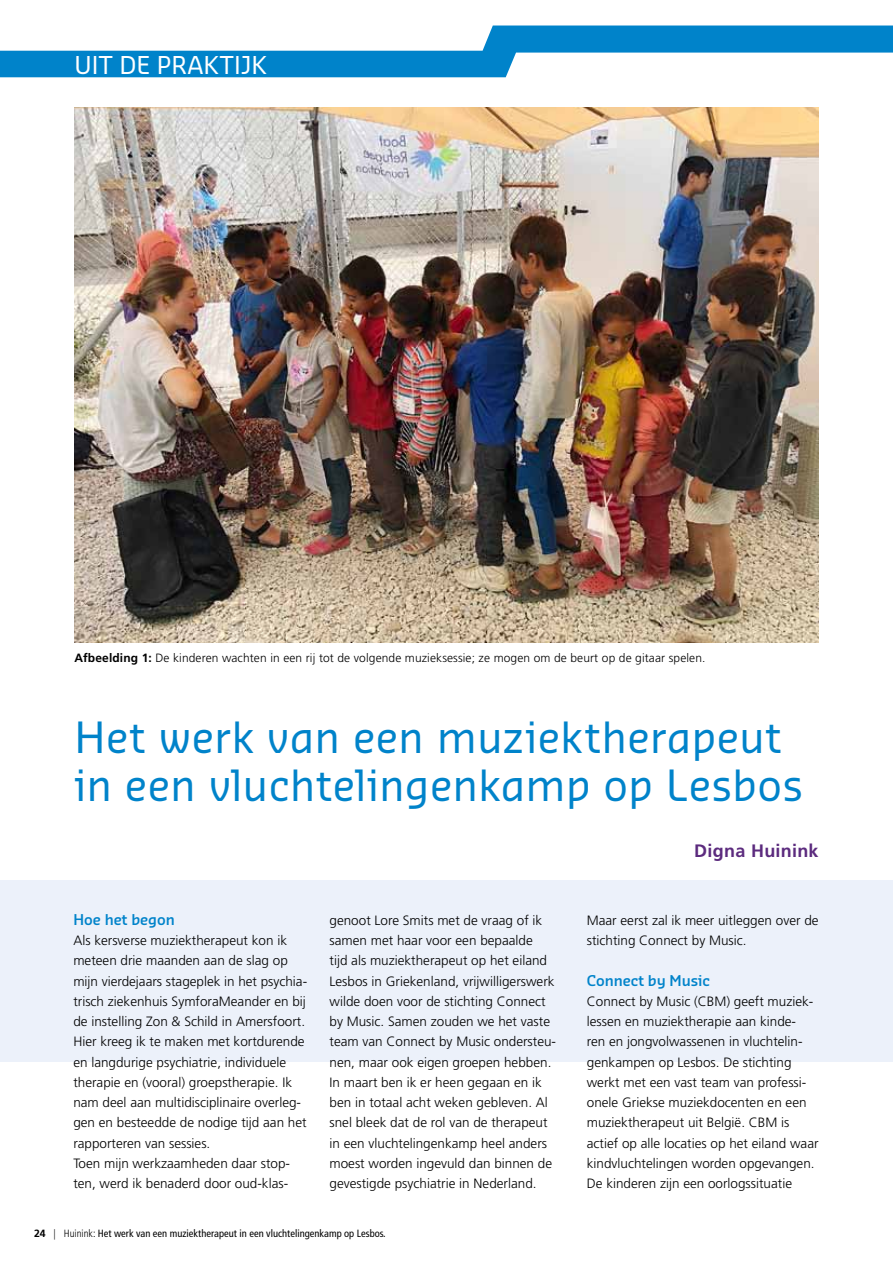
<style>
.page{position:relative;width:893px;height:1263px;background:#fff}
.page>*{position:absolute;margin:0;border:0;box-sizing:border-box;transform-origin:0 0}
.t1{font:42px/48px "Sansa Pro";letter-spacing:.005em;color:#0083ca}
.t2{font:24px "Sansa Pro";color:#fff}
.t3{font:700 18px "Frutiger LT Std";letter-spacing:.015em;color:#5c2b7e}
.t4{font:600 14.25px "Sansa Pro";color:#0083ca}
.t5{font:300 13.5px/20.2px "Frutiger LT Std";color:#000}
.t6{font:300 12px "Frutiger LT Std";letter-spacing:.01em;color:#000}
.t7{font:condensed 10.5px "Frutiger LT Std";color:#000}
.s1{font-weight:700}
.s2{font-weight:700;font-stretch:normal}
.s3{font-weight:300}
</style>
<div class="page">
<div style="left:0;top:879px;width:893px;height:182px;background:#ecf1fa"></div>
<img style="left:74px;top:107px;width:745px;height:536px">
<svg style="left:0;top:26px;width:893px;height:51px;fill:#0083ca"></svg>
<h2 class="t2" style="left:74px;top:48px;width:194px">UIT DE PRAKTIJK</h2>
<p class="t6" style="left:74px;top:651px;width:633px"><span class="s1">Afbeelding 1:</span> De kinderen wachten in een rij tot de volgende muzieksessie; ze mogen om de beurt op de gitaar spelen.</p>
<h1 class="t1" style="left:74px;top:713px;width:730px">Het werk van een muziektherapeut in een vluchtelingenkamp op Lesbos</h1>
<h3 class="t3" style="left:694px;top:840px;width:126px">Digna Huinink</h3>
<p class="t4" style="left:73px;top:910px;width:103px">Hoe het begon</p>
<p class="t5" style="left:73px;top:930px;width:235px">Als kersverse muziektherapeut kon ik meteen drie maanden aan de slag op mijn vierdejaars stageplek in het psychia&shy;trisch ziekenhuis SymforaMeander en bij de instelling Zon &amp; Schild in Amersfoort.<br>Hier kreeg ik te maken met kortdurende en langdurige psychiatrie, individuele therapie en (vooral) groepstherapie. Ik nam deel aan multidisciplinaire overleg&shy;gen en besteedde de nodige tijd aan het rapporteren van sessies.<br>Toen mijn werkzaamheden daar stop&shy;ten, werd ik benaderd door oud-klas-</p>
<p class="t5" style="left:330px;top:910px;width:228px">genoot Lore Smits met de vraag of ik samen met haar voor een bepaalde<br>tijd als muziektherapeut op het eiland Lesbos in Griekenland, vrijwilligerswerk wilde doen voor de stichting Connect by Music. Samen zouden we het vaste team van Connect by Music ondersteu&shy;nen, maar ook eigen groepen hebben.<br>In maart ben ik er heen gegaan en ik ben in totaal acht weken gebleven. Al snel bleek dat de rol van de therapeut in een vluchtelingenkamp heel anders moest worden ingevuld dan binnen de gevestigde psychiatrie in Nederland.</p>
<p class="t7" style="left:34px;top:1227px;width:353px"><span class="s2">24</span> <span class="s3">| Huinink:</span> Het werk van een muziektherapeut in een vluchtelingenkamp op Lesbos.</p>
<p class="t5" style="left:587px;top:910px;width:233px">Maar eerst zal ik meer uitleggen over de stichting Connect by Music.</p>
<p class="t4" style="left:587px;top:970px;width:125px">Connect by Music</p>
<p class="t5" style="left:587px;top:991px;width:233px">Connect by Music (CBM) geeft muziek&shy;lessen en muziektherapie aan kinde-<br>ren en jongvolwassenen in vluchtelin&shy;genkampen op Lesbos. De stichting werkt met een vast team van professi&shy;onele Griekse muziekdocenten en een muziektherapeut uit België. CBM is actief op alle locaties op het eiland waar kindvluchtelingen worden opgevangen.<br>De kinderen zijn een oorlogssituatie</p>
</div>
